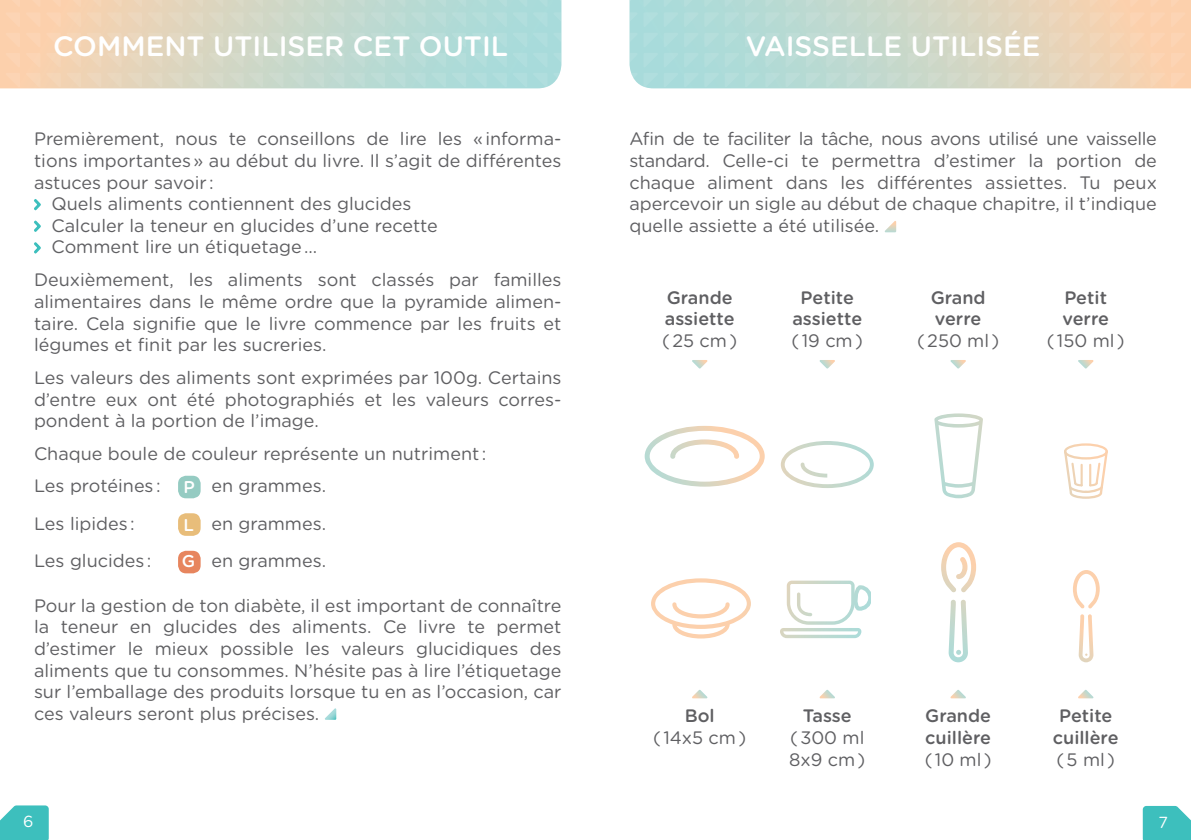
<style>
.page{position:relative;width:1191px;height:840px;background:#fff}
.page>*{position:absolute;margin:0;border:0;box-sizing:border-box;transform-origin:0 0}
.t1{font:500 28px "Gotham Rounded";color:#fff}
.t2{font:18px/21.6px "Gotham Rounded";color:#5f5f62;text-align:justify}
.t3{font:500 18px/21.6px "Gotham Rounded";color:#5f5f62}
.t4{font:500 17px "Gotham Rounded";color:#fff}
.t5{font:16px "Gotham Rounded";color:#fff}
.s1{font-weight:400}
.s2{font-weight:500}
</style>
<div class="page">
<svg style="left:0;top:805px;width:49px;height:34px;background:#4dc4c2"></svg>
<svg style="left:1142px;top:805px;width:49px;height:34px;background:#51c5c4"></svg>
<svg style="left:629px;top:0;width:562px;height:88px;background:#ced6c5"></svg>
<div style="left:1130px;top:33px;width:55px;height:55px;background:#fcd1af"></div>
<div style="left:988px;top:33px;width:55px;height:55px;background:#ded5c0"></div>
<svg style="left:1049px;top:33px;width:75px;height:55px;background:#ecd4b7"></svg>
<svg style="left:1130px;top:0;width:55px;height:27px"></svg>
<svg style="left:988px;top:0;width:55px;height:27px"></svg>
<svg style="left:1049px;top:0;width:75px;height:27px;background:#f2d3b4"></svg>
<div style="left:928px;top:33px;width:54px;height:55px;background:#d2d7c6"></div>
<div style="left:887px;top:33px;width:35px;height:55px;background:#c9d8cb"></div>
<div style="left:806px;top:33px;width:55px;height:55px;background:#bedad2"></div>
<svg style="left:867px;top:33px;width:14px;height:55px"></svg>
<div style="left:684px;top:33px;width:55px;height:55px;background:#addbda"></div>
<div style="left:745px;top:33px;width:55px;height:55px;background:#b5dbd6"></div>
<svg style="left:629px;top:33px;width:49px;height:55px;background:#afdddd"></svg>
<svg style="left:928px;top:0;width:54px;height:27px"></svg>
<svg style="left:887px;top:0;width:35px;height:27px"></svg>
<svg style="left:806px;top:0;width:55px;height:27px"></svg>
<svg style="left:867px;top:0;width:14px;height:27px"></svg>
<svg style="left:684px;top:0;width:55px;height:27px"></svg>
<svg style="left:745px;top:0;width:55px;height:27px"></svg>
<svg style="left:629px;top:0;width:49px;height:27px"></svg>
<svg style="left:0;top:0;width:561px;height:88px;background:#ccd6c6"></svg>
<svg style="left:5px;top:33px;width:15px;height:55px"></svg>
<div style="left:168px;top:33px;width:55px;height:55px;background:#dad6c2"></div>
<div style="left:107px;top:33px;width:55px;height:55px;background:#e6d4bb"></div>
<div style="left:26px;top:33px;width:75px;height:55px;background:#f5d2b2"></div>
<svg style="left:5px;top:0;width:15px;height:27px"></svg>
<svg style="left:168px;top:0;width:55px;height:27px"></svg>
<svg style="left:107px;top:0;width:55px;height:27px"></svg>
<div style="left:26px;top:0;width:75px;height:27px;background:#fcd1af"></div>
<svg style="left:411px;top:33px;width:14px;height:55px"></svg>
<div style="left:229px;top:33px;width:54px;height:55px;background:#cfd8c8"></div>
<div style="left:431px;top:33px;width:35px;height:55px;background:#b0dbd8"></div>
<div style="left:492px;top:33px;width:55px;height:55px;background:#aadbdb"></div>
<div style="left:289px;top:33px;width:55px;height:55px;background:#c5d9ce"></div>
<svg style="left:472px;top:33px;width:14px;height:55px"></svg>
<div style="left:350px;top:33px;width:55px;height:55px;background:#bbdad3"></div>
<svg style="left:553px;top:33px;width:8px;height:55px"></svg>
<svg style="left:411px;top:0;width:14px;height:27px"></svg>
<svg style="left:229px;top:0;width:54px;height:27px"></svg>
<svg style="left:431px;top:0;width:35px;height:27px"></svg>
<svg style="left:492px;top:0;width:55px;height:27px"></svg>
<svg style="left:289px;top:0;width:55px;height:27px"></svg>
<svg style="left:472px;top:0;width:14px;height:27px"></svg>
<svg style="left:350px;top:0;width:55px;height:27px"></svg>
<svg style="left:553px;top:0;width:8px;height:27px"></svg>
<svg style="left:34px;top:199px;width:7px;height:12px"></svg>
<svg style="left:34px;top:220px;width:7px;height:12px"></svg>
<svg style="left:34px;top:242px;width:7px;height:12px"></svg>
<div style="left:178px;top:475px;width:23px;height:23px;background:#95cbc2;border-radius:8px"></div>
<div style="left:178px;top:513px;width:23px;height:22px;background:#e8bd7a;border-radius:8px"></div>
<div style="left:178px;top:550px;width:23px;height:23px;background:#e7855e;border-radius:8px"></div>
<svg style="left:325px;top:708px;width:11px;height:11px"></svg>
<svg style="left:884px;top:221px;width:12px;height:11px"></svg>
<svg style="left:692px;top:690px;width:16px;height:8px"></svg>
<svg style="left:819px;top:690px;width:16px;height:8px"></svg>
<svg style="left:950px;top:690px;width:16px;height:8px"></svg>
<svg style="left:1078px;top:690px;width:15px;height:8px"></svg>
<svg style="left:692px;top:360px;width:16px;height:8px"></svg>
<svg style="left:819px;top:360px;width:16px;height:8px"></svg>
<svg style="left:950px;top:360px;width:16px;height:8px"></svg>
<svg style="left:1078px;top:360px;width:15px;height:8px"></svg>
<svg style="left:644px;top:426px;width:120px;height:60px"></svg>
<svg style="left:781px;top:441px;width:92px;height:47px"></svg>
<svg style="left:934px;top:413px;width:49px;height:85px"></svg>
<svg style="left:1064px;top:443px;width:44px;height:55px"></svg>
<svg style="left:941px;top:542px;width:35px;height:50px"></svg>
<svg style="left:948px;top:599px;width:20px;height:63px"></svg>
<svg style="left:1073px;top:570px;width:26px;height:38px"></svg>
<svg style="left:1078px;top:614px;width:15px;height:48px"></svg>
<svg style="left:780px;top:580px;width:90px;height:57px"></svg>
<svg style="left:651px;top:578px;width:100px;height:60px"></svg>
<p class="t1" style="left:53px;top:27px;width:457px">COMMENT UTILISER CET OUTIL</p>
<p class="t2" style="left:34px;top:127px;width:529px">Premièrement, nous te conseillons de lire les « informa&shy;tions importantes » au début du livre. Il s’agit de différentes astuces pour savoir :</p>
<p class="t2" style="left:52px;top:192px;width:361px">Quels aliments contiennent des glucides</p>
<p class="t2" style="left:52px;top:214px;width:388px">Calculer la teneur en glucides d’une recette</p>
<p class="t2" style="left:52px;top:235px;width:267px">Comment lire un étiquetage ...</p>
<p class="t2" style="left:34px;top:268px;width:529px">Deuxièmement, les aliments sont classés par familles alimentaires dans le même ordre que la pyramide alimen&shy;taire. Cela signifie que le livre commence par les fruits et légumes et finit par les sucreries.</p>
<p class="t2" style="left:34px;top:366px;width:529px">Les valeurs des aliments sont exprimées par 100g. Certains d’entre eux ont été photographiés et les valeurs corres&shy;pondent à la portion de l’image.</p>
<p class="t2" style="left:34px;top:442px;width:454px">Chaque boule de couleur représente un nutriment :</p>
<p class="t2" style="left:34px;top:474px;width:128px">Les protéines :</p>
<p class="t4" style="left:184px;top:475px;width:13px">P</p>
<p class="t2" style="left:211px;top:474px;width:116px">en grammes.</p>
<p class="t2" style="left:34px;top:511px;width:102px">Les lipides :</p>
<p class="t4" style="left:184px;top:512px;width:12px">L</p>
<p class="t2" style="left:211px;top:511px;width:116px">en grammes.</p>
<p class="t2" style="left:34px;top:549px;width:119px">Les glucides :</p>
<p class="t4" style="left:182px;top:549px;width:15px">G</p>
<p class="t2" style="left:211px;top:549px;width:116px">en grammes.</p>
<p class="t2" style="left:34px;top:593px;width:529px">Pour la gestion de ton diabète, il est important de connaître la teneur en glucides des aliments. Ce livre te permet d’estimer le mieux possible les valeurs glucidiques des aliments que tu consommes. N’hésite pas à lire l’étiquetage sur l’emballage des produits lorsque tu en as l’occasion, car ces valeurs seront plus précises.</p>
<p class="t1" style="left:745px;top:27px;width:296px">VAISSELLE UTILISÉE</p>
<p class="t2" style="left:629px;top:127px;width:529px">Afin de te faciliter la tâche, nous avons utilisé une vaisselle standard. Celle-ci te permettra d’estimer la portion de chaque aliment dans les différentes assiettes. Tu peux apercevoir un sigle au début de chaque chapitre, il t’indique quelle assiette a été utilisée.</p>
<p class="t3" style="left:667px;top:285px;width:67px">Grande</p>
<p class="t3" style="left:662px;top:307px;width:77px">assiette <span class="s1">( 25 cm )</span></p>
<p class="t3" style="left:800px;top:285px;width:55px">Petite</p>
<p class="t3" style="left:792px;top:307px;width:71px">assiette</p>
<p class="t2" style="left:791px;top:329px;width:73px">( 19 cm )</p>
<p class="t3" style="left:930px;top:285px;width:56px">Grand</p>
<p class="t2" style="left:917px;top:307px;width:84px;text-align:center"><span class="s2">verre<br></span>( 250 ml )</p>
<p class="t3" style="left:1064px;top:285px;width:44px">Petit</p>
<p class="t3" style="left:1062px;top:307px;width:48px">verre</p>
<p class="t2" style="left:1046px;top:329px;width:79px">( 150 ml )</p>
<p class="t2" style="left:653px;top:704px;width:95px;text-align:center"><span class="s2">Bol<br></span>( 14x5 cm )</p>
<p class="t3" style="left:803px;top:704px;width:50px">Tasse</p>
<p class="t2" style="left:790px;top:725px;width:76px">( 300 ml</p>
<p class="t2" style="left:789px;top:747px;width:78px">8x9 cm )</p>
<p class="t3" style="left:925px;top:704px;width:67px">Grande</p>
<p class="t3" style="left:925px;top:725px;width:67px">cuillère</p>
<p class="t2" style="left:924px;top:747px;width:68px">( 10 ml )</p>
<p class="t3" style="left:1059px;top:704px;width:55px">Petite</p>
<p class="t3" style="left:1052px;top:725px;width:67px">cuillère</p>
<p class="t2" style="left:1056px;top:747px;width:60px">( 5 ml )</p>
<p class="t5" style="left:23px;top:810px;width:12px">6</p>
<p class="t5" style="left:1158px;top:810px;width:11px">7</p>
</div>
